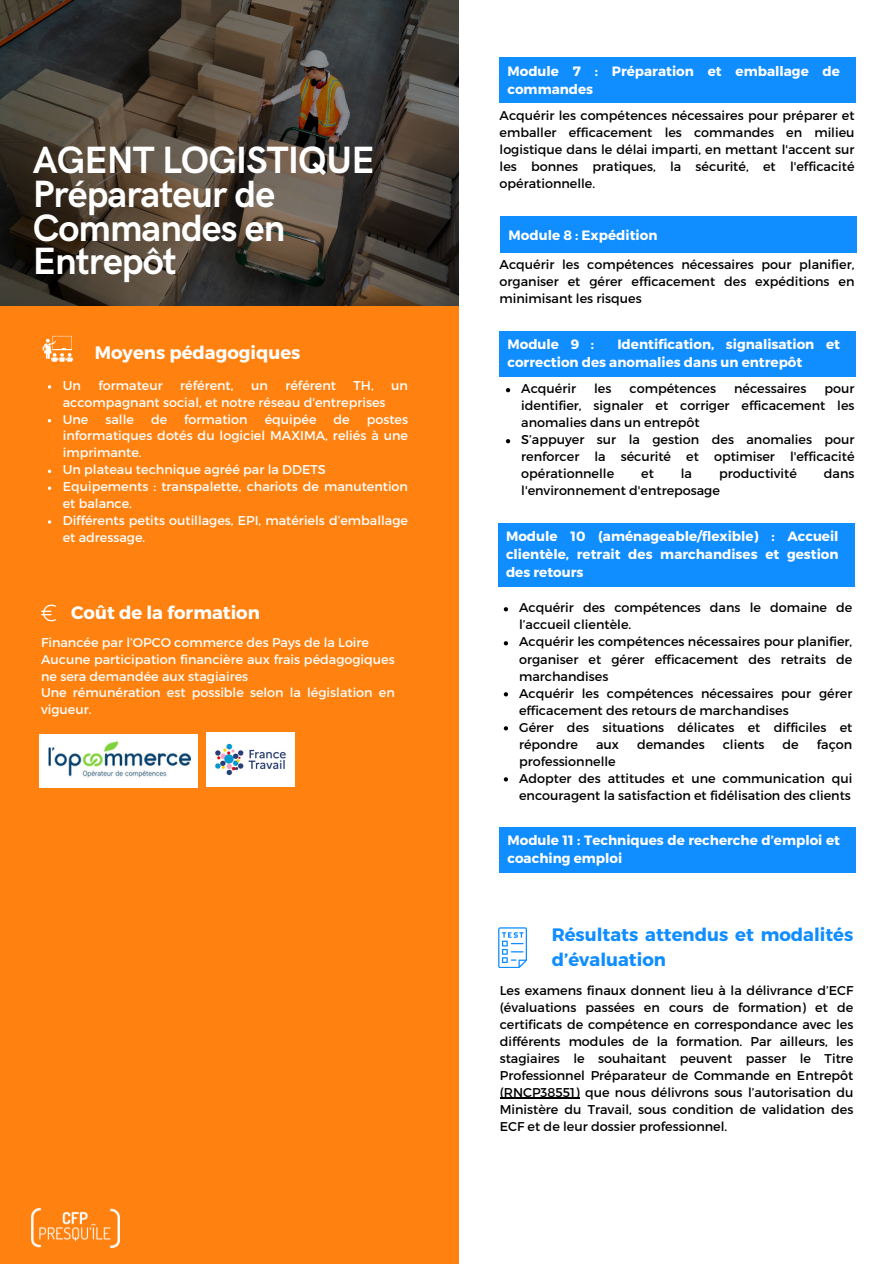
<style>
.page{position:relative;width:894px;height:1264px;background:#fff}
.page>*{position:absolute;margin:0;border:0;box-sizing:border-box;transform-origin:0 0}
.t1{font:700 38.1px/33.8px "HK Grotesk";letter-spacing:-.025em;color:#fff}
.t2{font:700 18px/24.8px "Montserrat";color:#108dff}
.t3{font:700 18px "Montserrat";color:#fff}
.t4{font:700 13.5px/18px "Montserrat";color:#fff}
.t5{font:12.75px/17px "Montserrat";color:#000;text-align:justify}
.t6{font:12.75px/16.8px "Montserrat";color:#fff}
</style>
<div class="page">
<div style="left:0;top:271px;width:458px;height:992px;background:#ff8210"></div>
<img style="left:32px;top:1208px;width:87px;height:38px">
<svg style="left:0;top:0;width:458px;height:305px;background:#453c33"></svg>
<svg style="left:41px;top:604px;width:15px;height:17px"></svg>
<svg style="left:42px;top:336px;width:31px;height:26px"></svg>
<svg style="left:48px;top:469px;width:3px;height:4px"></svg>
<svg style="left:48px;top:486px;width:3px;height:4px"></svg>
<svg style="left:498px;top:927px;width:29px;height:40px"></svg>
<div style="left:499px;top:58px;width:356px;height:45px;background:#108dff"></div>
<div style="left:499px;top:331px;width:356px;height:45px;background:#108dff"></div>
<div style="left:500px;top:216px;width:356px;height:36px;background:#108dff"></div>
<div style="left:498px;top:523px;width:356px;height:63px;background:#108dff"></div>
<div style="left:499px;top:827px;width:356px;height:45px;background:#108dff"></div>
<img style="left:40px;top:734px;width:157px;height:53px">
<img style="left:206px;top:732px;width:88px;height:54px">
<hr style="left:499px;top:1097px;width:80px;height:1px;background:#000">
<svg style="left:506px;top:388px;width:4px;height:4px"></svg>
<svg style="left:506px;top:439px;width:4px;height:4px"></svg>
<svg style="left:503px;top:607px;width:5px;height:4px"></svg>
<svg style="left:503px;top:641px;width:5px;height:4px"></svg>
<svg style="left:503px;top:692px;width:5px;height:4px"></svg>
<svg style="left:503px;top:726px;width:5px;height:4px"></svg>
<svg style="left:503px;top:777px;width:5px;height:4px"></svg>
<h3 class="t1" style="left:33px;top:145px;width:343px">AGENT LOGISTIQUE<br>Préparateur de<br>Commandes en<br>Entrepôt</h3>
<p class="t3" style="left:95px;top:341px;width:207px">Moyens pédagogiques</p>
<p class="t6" style="left:63px;top:376px;width:20px">Un</p>
<p class="t6" style="left:98px;top:376px;width:66px">formateur</p>
<p class="t6" style="left:180px;top:376px;width:55px">référent,</p>
<p class="t6" style="left:251px;top:376px;width:18px">un</p>
<p class="t6" style="left:285px;top:376px;width:52px">référent</p>
<p class="t6" style="left:353px;top:376px;width:22px">TH,</p>
<p class="t6" style="left:391px;top:376px;width:18px">un</p>
<p class="t6" style="left:63px;top:393px;width:324px">accompagnant social, et notre réseau d'entreprises</p>
<p class="t6" style="left:63px;top:410px;width:27px">Une</p>
<p class="t6" style="left:105px;top:410px;width:30px">salle</p>
<p class="t6" style="left:151px;top:410px;width:18px">de</p>
<p class="t6" style="left:184px;top:410px;width:65px">formation</p>
<p class="t6" style="left:264px;top:410px;width:53px">équipée</p>
<p class="t6" style="left:333px;top:410px;width:18px">de</p>
<p class="t6" style="left:63px;top:410px;width:347px;text-align:justify;text-indent:304px">postes informatiques dotés du logiciel MAXIMA, reliés à une imprimante.</p>
<p class="t6" style="left:63px;top:460px;width:264px">Un plateau technique agréé par la DDETS</p>
<h2 class="t6" style="left:63px;top:477px;width:347px">Equipements : transpalette, chariots de manutention et balance.</h2>
<p class="t6" style="left:63px;top:511px;width:347px">Différents petits outillages, EPI, matériels d’emballage et adressage.</p>
<p class="t3" style="left:71px;top:600px;width:190px">Coût de la formation</p>
<h2 class="t6" style="left:41px;top:633px;width:329px">Financée par l’OPCO commerce des Pays de la Loire</h2>
<p class="t6" style="left:41px;top:650px;width:355px">Aucune participation financière aux frais pédagogiques ne sera demandée aux stagiaires</p>
<p class="t6" style="left:41px;top:683px;width:355px">Une rémunération est possible selon la législation en vigueur.</p>
<p class="t4" style="left:507px;top:61px;width:334px">Module 7 : Préparation et emballage de commandes</p>
<p class="t5" style="left:499px;top:106px;width:356px">Acquérir les compétences nécessaires pour préparer et emballer efficacement les commandes en milieu logistique dans le délai imparti, en mettant l'accent sur les bonnes pratiques, la sécurité, et l'efficacité opérationnelle.</p>
<p class="t4" style="left:508px;top:225px;width:150px">Module 8 : Expédition</p>
<h3 class="t5" style="left:499px;top:256px;width:356px">Acquérir les compétences nécessaires pour planifier, organiser et gérer efficacement des expéditions en minimisant les risques</h3>
<p class="t4" style="left:507px;top:334px;width:334px;text-indent:110px">Identification, signalisation et correction des anomalies dans un entrepôt</p>
<p class="t4" style="left:507px;top:334px;width:88px">Module 9 :</p>
<h3 class="t5" style="left:521px;top:380px;width:56px">Acquérir</h3>
<h3 class="t5" style="left:594px;top:380px;width:19px">les</h3>
<h3 class="t5" style="left:629px;top:380px;width:88px">compétences</h3>
<h3 class="t5" style="left:734px;top:380px;width:74px">nécessaires</h3>
<h3 class="t5" style="left:521px;top:380px;width:335px;text-indent:303px">pour identifier, signaler et corriger efficacement les anomalies dans un entrepôt</h3>
<p class="t5" style="left:521px;top:431px;width:335px">S’appuyer sur la gestion des anomalies pour renforcer la sécurité et optimiser l'efficacité opérationnelle</p>
<p class="t5" style="left:641px;top:465px;width:14px">et</p>
<p class="t5" style="left:680px;top:465px;width:13px">la</p>
<p class="t5" style="left:719px;top:465px;width:79px">productivité</p>
<p class="t5" style="left:823px;top:465px;width:32px">dans</p>
<p class="t5" style="left:521px;top:482px;width:200px">l'environnement d'entreposage</p>
<p class="t4" style="left:506px;top:526px;width:334px;text-align:justify">Module 10 (aménageable/flexible) : Accueil clientèle, retrait des marchandises et gestion des retours</p>
<p class="t5" style="left:519px;top:599px;width:335px">Acquérir des compétences dans le domaine de l’accueil clientèle.</p>
<p class="t5" style="left:519px;top:633px;width:334px">Acquérir les compétences nécessaires pour planifier, organiser et gérer efficacement des retraits de marchandises</p>
<p class="t5" style="left:519px;top:684px;width:334px">Acquérir les compétences nécessaires pour gérer efficacement des retours de marchandises</p>
<p class="t5" style="left:519px;top:718px;width:335px">Gérer des situations délicates et difficiles et répondre</p>
<p class="t5" style="left:596px;top:735px;width:24px">aux</p>
<p class="t5" style="left:637px;top:735px;width:69px">demandes</p>
<p class="t5" style="left:722px;top:735px;width:43px">clients</p>
<p class="t5" style="left:782px;top:735px;width:18px">de</p>
<p class="t5" style="left:816px;top:735px;width:37px">façon</p>
<p class="t5" style="left:519px;top:752px;width:98px">professionnelle</p>
<p class="t5" style="left:519px;top:769px;width:335px">Adopter des attitudes et une communication qui encouragent la satisfaction et fidélisation des clients</p>
<p class="t4" style="left:507px;top:830px;width:334px">Module 11 : Techniques de recherche d’emploi et coaching emploi</p>
<p class="t2" style="left:551px;top:921px;width:303px">Résultats attendus et modalités d’évaluation</p>
<h3 class="t5" style="left:499px;top:981px;width:355px">Les examens finaux donnent lieu à la délivrance d’ECF (évaluations passées en cours de formation) et de certificats de compétence en correspondance avec les différents modules de la formation. Par ailleurs, les stagiaires le souhaitant peuvent passer le Titre Professionnel Préparateur de Commande en Entrepôt (RNCP38551) que nous délivrons sous l’autorisation du Ministère du Travail, sous condition de validation des ECF et de leur dossier professionnel.</h3>
</div>
